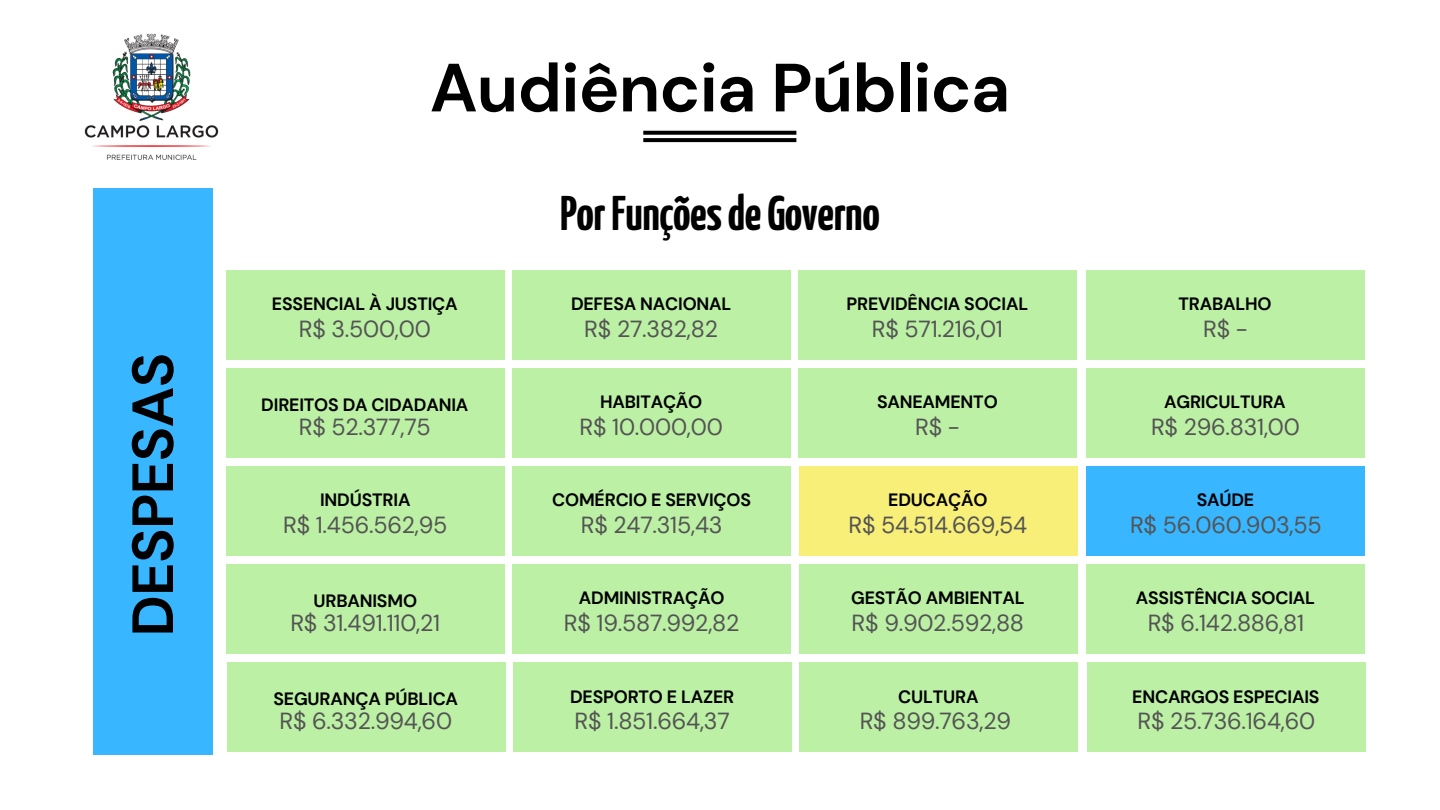
<style>
.page{position:relative;width:1440px;height:810px;background:#fff}
.page>*{position:absolute;margin:0;border:0;box-sizing:border-box;transform-origin:0 0}
.t1{font:700 68.1px "DM Sans";letter-spacing:-.01em;color:#000}
.t2{font:700 58px "DM Sans";letter-spacing:-.01em;color:#000}
.t3{font:700 48.5px "Yanone Kaffeesatz";letter-spacing:-.01em;color:#000}
.t4{font:23.2px "DM Sans";letter-spacing:-.01em;color:#545454}
.t5{font:700 17.8px "DM Sans";letter-spacing:-.01em;color:#000}
</style>
<div class="page">
<div style="left:94px;top:188px;width:119px;height:567px;background:#38b6ff"></div>
<img style="left:84px;top:33px;width:135px;height:127px">
<svg style="left:643px;top:131px;width:153px;height:11px"></svg>
<div style="left:226px;top:270px;width:278px;height:90px;background:#bcf1a5"></div>
<div style="left:512px;top:270px;width:279px;height:90px;background:#bcf1a5"></div>
<div style="left:799px;top:270px;width:278px;height:90px;background:#bcf1a5"></div>
<div style="left:1086px;top:270px;width:278px;height:90px;background:#bcf1a5"></div>
<div style="left:226px;top:368px;width:278px;height:90px;background:#bcf1a5"></div>
<div style="left:512px;top:368px;width:279px;height:90px;background:#bcf1a5"></div>
<div style="left:799px;top:368px;width:278px;height:90px;background:#bcf1a5"></div>
<div style="left:1086px;top:368px;width:278px;height:90px;background:#bcf1a5"></div>
<div style="left:226px;top:466px;width:279px;height:90px;background:#bcf1a5"></div>
<div style="left:513px;top:466px;width:278px;height:90px;background:#bcf1a5"></div>
<div style="left:799px;top:466px;width:278px;height:90px;background:#f8ef78"></div>
<div style="left:1087px;top:466px;width:278px;height:90px;background:#38b6ff"></div>
<div style="left:226px;top:564px;width:279px;height:90px;background:#bcf1a5"></div>
<div style="left:513px;top:564px;width:278px;height:90px;background:#bcf1a5"></div>
<div style="left:799px;top:564px;width:278px;height:90px;background:#bcf1a5"></div>
<div style="left:1087px;top:564px;width:278px;height:90px;background:#bcf1a5"></div>
<div style="left:227px;top:662px;width:278px;height:90px;background:#bcf1a5"></div>
<div style="left:513px;top:662px;width:278px;height:90px;background:#bcf1a5"></div>
<div style="left:799px;top:662px;width:279px;height:90px;background:#bcf1a5"></div>
<div style="left:1087px;top:662px;width:278px;height:90px;background:#bcf1a5"></div>
<p class="t2" style="left:115px;top:636px;width:285px;rotate:-90deg">DESPESAS</p>
<p class="t1" style="left:430px;top:44px;width:582px">Audiência Pública</p>
<p class="t3" style="left:560px;top:194px;width:321px">PorFunçõesdeGoverno</p>
<p class="t5" style="left:272px;top:293px;width:187px">ESSENCIAL À JUSTIÇA</p>
<p class="t5" style="left:571px;top:293px;width:162px">DEFESA NACIONAL</p>
<p class="t5" style="left:847px;top:293px;width:183px">PREVIDÊNCIA SOCIAL</p>
<p class="t5" style="left:1178px;top:293px;width:95px">TRABALHO</p>
<p class="t4" style="left:299px;top:314px;width:134px">R$ 3.500,00</p>
<p class="t4" style="left:584px;top:314px;width:135px">R$ 27.382,82</p>
<p class="t4" style="left:872px;top:314px;width:132px">R$ 571.216,01</p>
<p class="t4" style="left:1203px;top:314px;width:46px">R$ -</p>
<p class="t5" style="left:261px;top:393px;width:209px">DIREITOS DA CIDADANIA</p>
<p class="t5" style="left:600px;top:391px;width:104px">HABITAÇÃO</p>
<p class="t5" style="left:877px;top:391px;width:122px">SANEAMENTO</p>
<p class="t5" style="left:1164px;top:391px;width:123px">AGRICULTURA</p>
<p class="t4" style="left:299px;top:412px;width:134px">R$ 52.377,75</p>
<p class="t4" style="left:580px;top:412px;width:145px">R$ 10.000,00</p>
<p class="t4" style="left:915px;top:412px;width:46px">R$ -</p>
<p class="t4" style="left:1151px;top:412px;width:150px">R$ 296.831,00</p>
<p class="t5" style="left:320px;top:489px;width:92px">INDÚSTRIA</p>
<p class="t5" style="left:552px;top:489px;width:200px">COMÉRCIO E SERVIÇOS</p>
<p class="t5" style="left:888px;top:489px;width:101px">EDUCAÇÃO</p>
<p class="t5" style="left:1197px;top:489px;width:59px">SAÚDE</p>
<p class="t4" style="left:283px;top:510px;width:166px">R$ 1.456.562,95</p>
<p class="t4" style="left:581px;top:510px;width:143px">R$ 247.315,43</p>
<p class="t4" style="left:848px;top:510px;width:180px">R$ 54.514.669,54</p>
<p class="t4" style="left:1130px;top:510px;width:193px">R$ 56.060.903,55</p>
<p class="t5" style="left:314px;top:589px;width:105px">URBANISMO</p>
<p class="t5" style="left:579px;top:587px;width:147px">ADMINISTRAÇÃO</p>
<p class="t5" style="left:851px;top:587px;width:175px">GESTÃO AMBIENTAL</p>
<p class="t5" style="left:1136px;top:587px;width:181px">ASSISTÊNCIA SOCIAL</p>
<p class="t4" style="left:290px;top:608px;width:151px">R$ 31.491.110,21</p>
<p class="t4" style="left:564px;top:608px;width:177px">R$ 19.587.992,82</p>
<p class="t4" style="left:852px;top:608px;width:174px">R$ 9.902.592,88</p>
<p class="t4" style="left:1148px;top:608px;width:158px">R$ 6.142.886,81</p>
<p class="t5" style="left:273px;top:687px;width:186px">SEGURANÇA PÚBLICA</p>
<p class="t5" style="left:570px;top:685px;width:166px">DESPORTO E LAZER</p>
<p class="t5" style="left:898px;top:685px;width:82px">CULTURA</p>
<p class="t5" style="left:1132px;top:685px;width:189px">ENCARGOS ESPECIAIS</p>
<p class="t4" style="left:279px;top:706px;width:174px">R$ 6.332.994,60</p>
<p class="t4" style="left:575px;top:706px;width:157px">R$ 1.851.664,37</p>
<p class="t4" style="left:860px;top:706px;width:153px">R$ 899.763,29</p>
<p class="t4" style="left:1138px;top:706px;width:179px">R$ 25.736.164,60</p>
</div>
